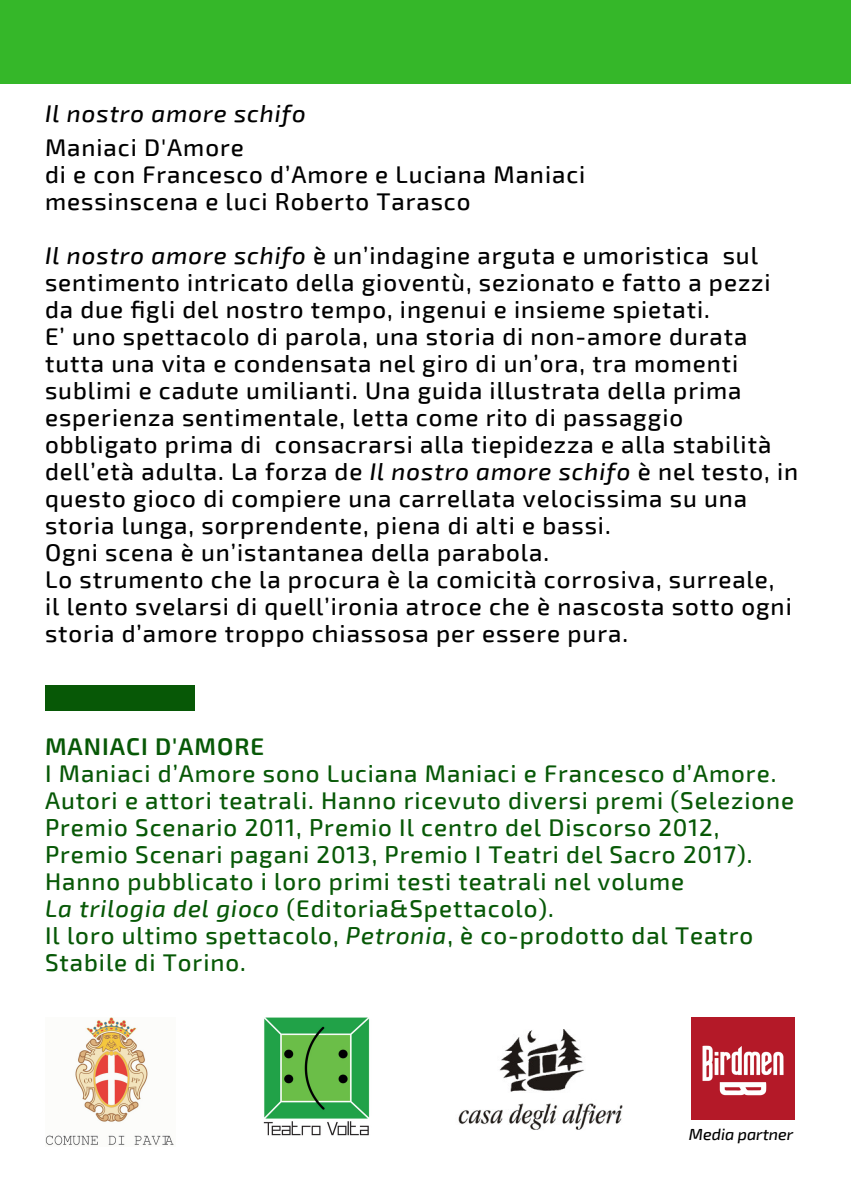
<style>
.page{position:relative;width:851px;height:1202px;background:#fff}
.page>*{position:absolute;margin:0;border:0;box-sizing:border-box;transform-origin:0 0}
.t1{font:500 24.2px/27px "Exo 2";letter-spacing:.04em;color:#000}
.t2{font:500 24.2px/27px "Exo 2";letter-spacing:.04em;color:#075806}
.t3{font:italic 500 24.2px "Exo 2";letter-spacing:.04em;color:#000}
.t4{font:600 24.2px "Exo 2";letter-spacing:.04em;color:#075806}
.t5{font:italic 500 16px "Exo 2";color:#000}
.s1{font-style:italic}
</style>
<div class="page">
<div style="left:0;top:0;width:850px;height:84px;background:#35b729"></div>
<img style="left:45px;top:1017px;width:129px;height:129px">
<img style="left:263px;top:1017px;width:107px;height:119px">
<img style="left:458px;top:1029px;width:165px;height:101px">
<div style="left:45px;top:686px;width:150px;height:25px;background:#075806"></div>
<img style="left:692px;top:1017px;width:102px;height:102px">
<p class="t3" style="left:45px;top:97px;width:262px">Il nostro amore schifo</p>
<p class="t1" style="left:45px;top:133px;width:541px">Maniaci D'Amore<br>di e con Francesco d’Amore e Luciana Maniaci messinscena e luci Roberto Tarasco</p>
<p class="t1" style="left:45px;top:241px;width:754px"><span class="s1">Il nostro amore schifo</span> è un’indagine arguta e umoristica sul sentimento intricato della gioventù, sezionato e fatto a pezzi da due figli del nostro tempo, ingenui e insieme spietati.<br>E’ uno spettacolo di parola, una storia di non-amore durata tutta una vita e condensata nel giro di un’ora, tra momenti sublimi e cadute umilianti. Una guida illustrata della prima esperienza sentimentale, letta come rito di passaggio obbligato prima di consacrarsi alla tiepidezza e alla stabilità dell’età adulta. La forza de <span class="s1">Il nostro amore schifo</span> è nel testo, in questo gioco di compiere una carrellata velocissima su una storia lunga, sorprendente, piena di alti e bassi.<br>Ogni scena è un’istantanea della parabola.<br>Lo strumento che la procura è la comicità corrosiva, surreale,<br>il lento svelarsi di quell’ironia atroce che è nascosta sotto ogni storia d’amore troppo chiassosa per essere pura.</p>
<p class="t4" style="left:45px;top:730px;width:221px">MANIACI D'AMORE</p>
<p class="t2" style="left:45px;top:758px;width:750px">I Maniaci d’Amore sono Luciana Maniaci e Francesco d’Amore.<br>Autori e attori teatrali. Hanno ricevuto diversi premi (Selezione Premio Scenario 2011, Premio Il centro del Discorso 2012, Premio Scenari pagani 2013, Premio I Teatri del Sacro 2017).<br>Hanno pubblicato i loro primi testi teatrali nel volume<br><span class="s1">La trilogia del gioco</span> (Editoria&amp;Spettacolo).<br>Il loro ultimo spettacolo, <span class="s1">Petronia</span>, è co-prodotto dal Teatro Stabile di Torino.</p>
<p class="t5" style="left:688px;top:1124px;width:106px">Media partner</p>
</div>
